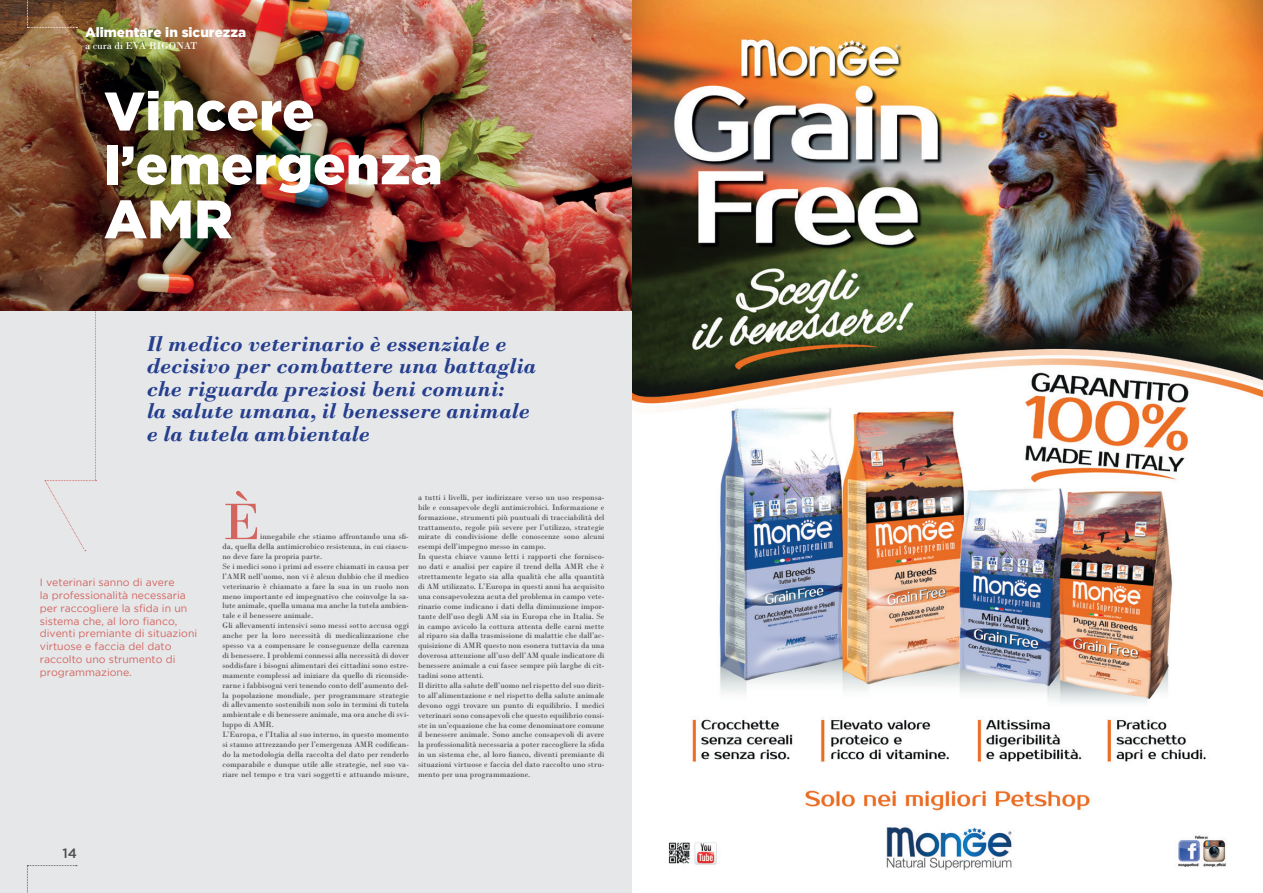
<style>
.page{position:relative;width:1263px;height:893px;background:#fff}
.page>*{position:absolute;margin:0;border:0;box-sizing:border-box;transform-origin:0 0}
.t1{font:900 54px/54px "Gotham";color:#fff}
.t2{font:54px "Bodoni";color:#d3645e}
.t3{font:italic 700 22.5px/22.5px "Bodoni";color:#253f8e}
.t4{font:900 13.5px "Gotham";color:#fff}
.t5{font:500 13.5px "Gotham";color:#4b4c4d}
.t6{font:10.5px/12.8px "Gotham";color:#d3645e}
.t7{font:10.5px "Bodoni";color:#fff}
.t8{font:8.25px/9.9px "Bodoni";color:#4b4c4d}
</style>
<div class="page">
<img style="left:631px;top:0;width:632px;height:893px">
<div style="left:0;top:0;width:631px;height:893px;background:#e6e7e9"></div>
<svg style="left:45px;top:310px;width:52px;height:241px"></svg>
<img style="left:0;top:0;width:631px;height:310px">
<svg style="left:27px;top:0;width:51px;height:28px"></svg>
<svg style="left:27px;top:865px;width:50px;height:28px"></svg>
<h3 class="t4" style="left:85px;top:24px;width:163px">Alimentare in sicurezza</h3>
<p class="t7" style="left:85px;top:40px;width:114px">a cura di EVA RIGONAT</p>
<h1 class="t1" style="left:104px;top:83px;width:340px">Vincere l’emergenza<br>AMR</h1>
<h2 class="t3" style="left:147px;top:332px;width:391px">Il medico veterinario è essenziale e decisivo per combattere una battaglia che riguarda preziosi beni comuni:<br>la salute umana, il benessere animale e la tutela ambientale</h2>
<p class="t6" style="left:40px;top:576px;width:159px">I veterinari sanno di avere<br>la professionalità necessaria per raccogliere la sfida in un sistema che, al loro fianco, diventi premiante di situazioni virtuose e faccia del dato raccolto uno strumento di programmazione.</p>
<h1 class="t2" style="left:222px;top:490px;width:39px">È</h1>
<p class="t8" style="left:222px;top:532px;width:188px;text-indent:38px">innegabile che stiamo affrontando una sfi&shy;da, quella della antimicrobico resistenza, in cui ciascu&shy;no deve fare la propria parte.<br>Se i medici sono i primi ad essere chiamati in causa per l’AMR nell’uomo, non vi è alcun dubbio che il medico veterinario è chiamato a fare la sua in un ruolo non meno importante ed impegnativo che coinvolge la sa&shy;lute animale, quella umana ma anche la tutela ambien&shy;tale e il benessere animale.<br>Gli allevamenti intensivi sono messi sotto accusa oggi anche per la loro necessità di medicalizzazione che spesso va a compensare le conseguenze della carenza di benessere. I problemi connessi alla necessità di dover soddisfare i bisogni alimentari dei cittadini sono estre&shy;mamente complessi ad iniziare da quello di riconside&shy;rarne i fabbisogni veri tenendo conto dell’aumento del&shy;la popolazione mondiale, per programmare strategie di allevamento sostenibili non solo in termini di tutela ambientale e di benessere animale, ma ora anche di svi&shy;luppo di AMR.<br>L’Europa, e l’Italia al suo interno, in questo momento si stanno attrezzando per l’emergenza AMR codifican&shy;do la metodologia della raccolta del dato per renderlo comparabile e dunque utile alle strategie, nel suo va&shy;riare nel tempo e tra vari soggetti e attuando misure,</p>
<p class="t8" style="left:418px;top:492px;width:188px">a tutti i livelli, per indirizzare verso un uso responsa&shy;bile e consapevole degli antimicrobici. Informazione e formazione, strumenti più puntuali di tracciabilità del trattamento, regole più severe per l’utilizzo, strategie mirate di condivisione delle conoscenze sono alcuni esempi dell’impegno messo in campo.<br>In questa chiave vanno letti i rapporti che fornisco&shy;no dati e analisi per capire il trend della AMR che è strettamente legato sia alla qualità che alla quantità di AM utilizzato. L’Europa in questi anni ha acquisito una consapevolezza acuta del problema in campo vete&shy;rinario come indicano i dati della diminuzione impor&shy;tante dell’uso degli AM sia in Europa che in Italia. Se in campo avicolo la cottura attenta delle carni mette al riparo sia dalla trasmissione di malattie che dall’ac&shy;quisizione di AMR questo non esonera tuttavia da una doverosa attenzione all’uso dell’AM quale indicatore di benessere animale a cui fasce sempre più larghe di cit&shy;tadini sono attenti.<br>Il diritto alla salute dell’uomo nel rispetto del suo dirit&shy;to all’alimentazione e nel rispetto della salute animale devono oggi trovare un punto di equilibrio. I medici veterinari sono consapevoli che questo equilibrio consi&shy;ste in un’equazione che ha come denominatore comune il benessere animale. Sono anche consapevoli di avere la professionalità necessaria a poter raccogliere la sfida in un sistema che, al loro fianco, diventi premiante di situazioni virtuose e faccia del dato raccolto uno stru&shy;mento per una programmazione.</p>
<h3 class="t5" style="left:63px;top:845px;width:16px">14</h3>
</div>
